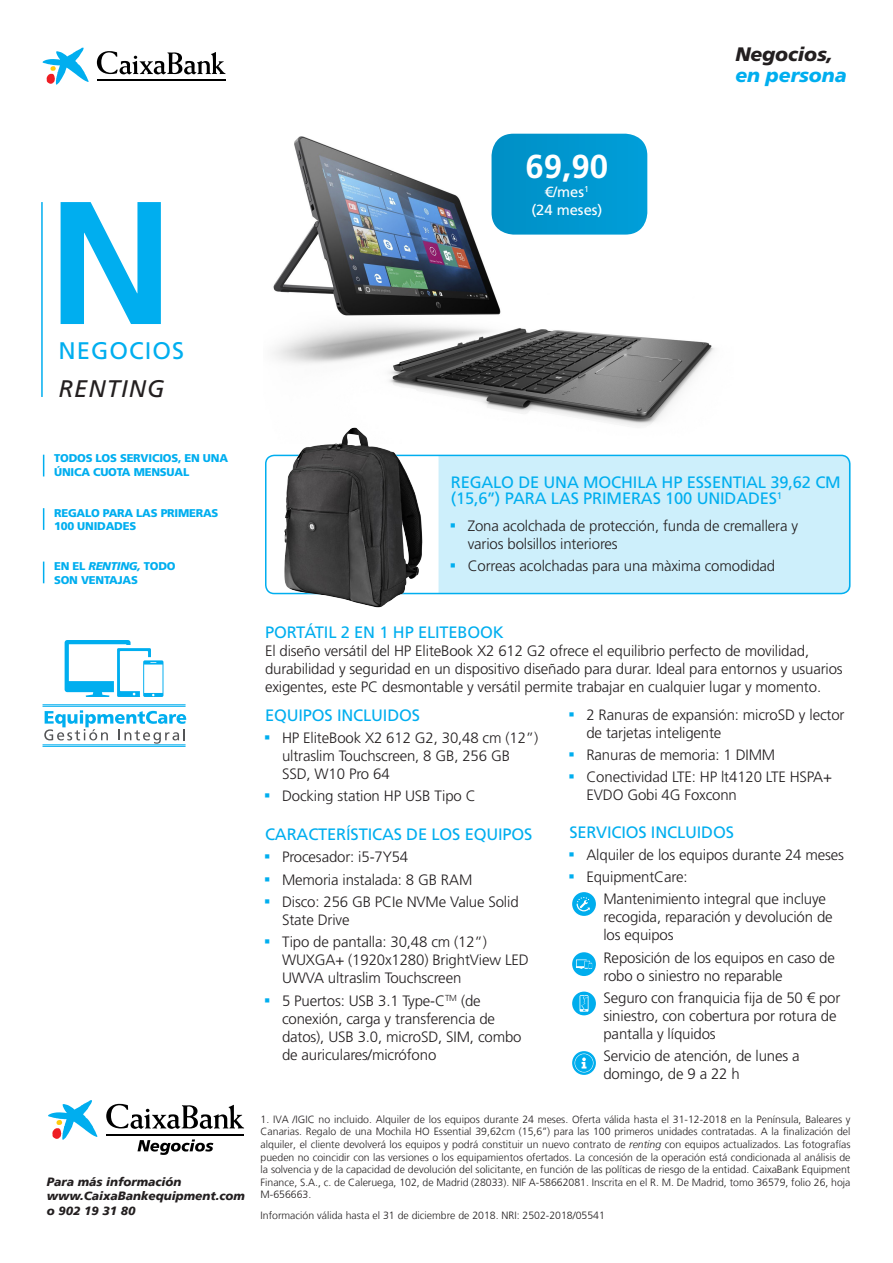
<style>
.page{position:relative;width:893px;height:1263px;background:#fff}
.page>*{position:absolute;margin:0;border:0;box-sizing:border-box;transform-origin:0 0}
.t1{font:700 33px "Frutiger LT Std";color:#fff}
.t2{font:24px "Frutiger LT Std";letter-spacing:.04em;color:#00aeef}
.t3{font:italic 24px "Frutiger LT Std";letter-spacing:.04em;color:#231f20}
.t4{font:italic 900 19.5px "Frutiger LT Std";letter-spacing:-.005em;color:#231f20}
.t5{font:italic 900 19.5px "Frutiger LT Std";letter-spacing:-.005em;color:#00aeef}
.t6{font:16.5px/16.5px "Frutiger LT Std";letter-spacing:-.01em;color:#00aeef}
.t7{font:300 15px/18px "Frutiger LT Std";letter-spacing:-.01em;color:#231f20}
.t8{font:14.7px/18.3px "Frutiger LT Std";color:#fff;text-align:center}
.t9{font:italic 900 12px/14.4px "Frutiger LT";color:#231f20}
.t10{font:900 11.25px/13.5px "Frutiger LT Std";letter-spacing:-.02em;color:#00aeef}
.t11{font:300 10.5px/12.6px "Frutiger LT";color:#231f20;text-align:justify}
.s1{font-style:italic}
</style>
<div class="page">
<svg style="left:43px;top:508px;width:1px;height:22px"></svg>
<svg style="left:43px;top:562px;width:1px;height:21px"></svg>
<svg style="left:43px;top:455px;width:1px;height:21px"></svg>
<svg style="left:43px;top:48px;width:46px;height:37px"></svg>
<svg style="left:97px;top:51px;width:128px;height:23px"></svg>
<hr style="left:97px;top:80px;width:128px;height:1px;background:#000">
<svg style="left:48px;top:1100px;width:49px;height:40px"></svg>
<hr style="left:107px;top:1134px;width:137px;height:1px;background:#000">
<svg style="left:106px;top:1104px;width:138px;height:25px"></svg>
<hr style="left:107px;top:1135px;width:137px;height:1px;background:#000">
<svg style="left:137px;top:1139px;width:76px;height:16px"></svg>
<svg style="left:61px;top:202px;width:100px;height:122px"></svg>
<hr style="left:41px;top:202px;width:2px;height:195px;background:#00aeef">
<img style="left:273px;top:137px;width:441px;height:289px">
<svg style="left:491px;top:134px;width:156px;height:101px;background:#099ad0"></svg>
<svg style="left:44px;top:710px;width:142px;height:34px"></svg>
<hr style="left:43px;top:706px;width:143px;height:1px;background:#00aeef">
<hr style="left:43px;top:704px;width:143px;height:1px;background:#00aeef">
<hr style="left:43px;top:746px;width:143px;height:1px;background:#00aeef">
<hr style="left:43px;top:744px;width:143px;height:1px;background:#00aeef">
<svg style="left:65px;top:640px;width:98px;height:57px"></svg>
<div style="left:438px;top:455px;width:413px;height:138px;background:#cdeffb"></div>
<div style="left:572px;top:892px;width:24px;height:24px;background:#00aded;border-radius:50%"></div>
<svg style="left:577px;top:897px;width:13px;height:14px"></svg>
<div style="left:572px;top:952px;width:24px;height:24px;background:#00aded;border-radius:50%"></div>
<svg style="left:576px;top:959px;width:16px;height:10px"></svg>
<svg style="left:572px;top:991px;width:24px;height:24px"></svg>
<svg style="left:580px;top:995px;width:8px;height:17px"></svg>
<svg style="left:572px;top:1051px;width:24px;height:24px"></svg>
<svg style="left:575px;top:1053px;width:18px;height:19px"></svg>
<div style="left:265px;top:455px;width:585px;height:139px;border:2px solid #00aeef;border-radius:9px"></div>
<img style="left:271px;top:411px;width:164px;height:197px">
<h1 class="t1" style="left:525px;top:147px;width:84px">69,90</h1>
<p class="t8" style="left:531px;top:182px;width:73px">€/mes<sup>1<br></sup>(24 meses)</p>
<h3 class="t4" style="left:735px;top:42px;width:99px">Negocios,</h3>
<h3 class="t5" style="left:735px;top:63px;width:113px">en persona</h3>
<h2 class="t2" style="left:59px;top:336px;width:127px">NEGOCIOS</h2>
<h2 class="t3" style="left:59px;top:375px;width:107px">RENTING</h2>
<p class="t10" style="left:54px;top:451px;width:175px">TODOS LOS SERVICIOS, EN UNA<br>ÚNICA CUOTA MENSUAL</p>
<p class="t10" style="left:54px;top:506px;width:166px">REGALO PARA LAS PRIMERAS<br>100 UNIDADES</p>
<p class="t10" style="left:54px;top:559px;width:123px">EN EL <span class="s1">RENTING,</span> TODO<br>SON VENTAJAS</p>
<p class="t9" style="left:47px;top:1174px;width:200px">Para más información www.CaixaBankequipment.com o 902 19 31 80</p>
<p class="t6" style="left:451px;top:474px;width:392px">REGALO DE UNA MOCHILA HP ESSENTIAL 39,62 CM (15,6’’) PARA LAS PRIMERAS 100 UNIDADES<sup>1</sup></p>
<p class="t7" style="left:468px;top:517px;width:332px;text-indent:-17px"><sup>•</sup> Zona acolchada de protección, funda de cremallera y varios bolsillos interiores</p>
<p class="t7" style="left:451px;top:557px;width:326px"><sup>•</sup> Correas acolchadas para una màxima comodidad</p>
<p class="t6" style="left:265px;top:624px;width:240px">PORTÁTIL 2 EN 1 HP ELITEBOOK</p>
<p class="t7" style="left:265px;top:642px;width:579px">El diseño versátil del HP EliteBook X2 612 G2 ofrece el equilibrio perfecto de movilidad, durabilidad y seguridad en un dispositivo diseñado para durar. Ideal para entornos y usuarios exigentes, este PC desmontable y versátil permite trabajar en cualquier lugar y momento.</p>
<p class="t6" style="left:265px;top:707px;width:157px">EQUIPOS INCLUIDOS</p>
<p class="t7" style="left:282px;top:729px;width:258px;text-indent:-17px"><sup>•</sup> HP EliteBook X2 612 G2, 30,48 cm (12”) ultraslim Touchscreen, 8 GB, 256 GB<br>SSD, W10 Pro 64</p>
<p class="t7" style="left:265px;top:787px;width:212px"><sup>•</sup> Docking station HP USB Tipo C</p>
<p class="t6" style="left:265px;top:826px;width:269px">CARACTERÍSTICAS DE LOS EQUIPOS</p>
<p class="t7" style="left:265px;top:848px;width:145px"><sup>•</sup> Procesador: i5-7Y54</p>
<p class="t7" style="left:265px;top:871px;width:209px"><sup>•</sup> Memoria instalada: 8 GB RAM</p>
<p class="t7" style="left:282px;top:893px;width:238px;text-indent:-17px"><sup>•</sup> Disco: 256 GB PCIe NVMe Value Solid<br>State Drive</p>
<p class="t7" style="left:282px;top:933px;width:248px;text-indent:-17px"><sup>•</sup> Tipo de pantalla: 30,48 cm (12”)<br>WUXGA+ (1920x1280) BrightView LED<br>UWVA ultraslim Touchscreen</p>
<p class="t7" style="left:282px;top:991px;width:241px;text-indent:-17px"><sup>•</sup> 5 Puertos: USB 3.1 Type-C<sup>TM</sup> (de conexión, carga y transferencia de datos), USB 3.0, microSD, SIM, combo de auriculares/micrófono</p>
<p class="t7" style="left:586px;top:706px;width:260px;text-indent:-17px"><sup>•</sup> 2 Ranuras de expansión: microSD y lector de tarjetas inteligente</p>
<p class="t7" style="left:569px;top:746px;width:207px"><sup>•</sup> Ranuras de memoria: 1 DIMM</p>
<p class="t7" style="left:586px;top:768px;width:247px;text-indent:-17px"><sup>•</sup> Conectividad LTE: HP lt4120 LTE HSPA+<br>EVDO Gobi 4G Foxconn</p>
<p class="t6" style="left:569px;top:824px;width:166px">SERVICIOS INCLUIDOS</p>
<p class="t7" style="left:569px;top:846px;width:276px"><sup>•</sup> Alquiler de los equipos durante 24 meses</p>
<p class="t7" style="left:569px;top:868px;width:120px"><sup>•</sup> EquipmentCare:</p>
<p class="t7" style="left:603px;top:890px;width:231px;text-indent:-17px"><sup>•</sup> Mantenimiento integral que incluye recogida, reparación y devolución de los equipos</p>
<p class="t7" style="left:603px;top:949px;width:233px;text-indent:-17px"><sup>•</sup> Reposición de los equipos en caso de robo o siniestro no reparable</p>
<p class="t7" style="left:603px;top:989px;width:238px;text-indent:-17px"><sup>•</sup> Seguro con franquicia fija de 50 € por siniestro, con cobertura por rotura de pantalla y líquidos</p>
<p class="t7" style="left:603px;top:1047px;width:198px;text-indent:-17px"><sup>•</sup> Servicio de atención, de lunes a domingo, de 9 a 22 h</p>
<p class="t11" style="left:261px;top:1113px;width:591px">1. IVA /IGIC no incluido. Alquiler de los equipos durante 24 meses. Oferta válida hasta el 31-12-2018 en la Península, Baleares y Canarias. Regalo de una Mochila HO Essential 39,62cm (15,6’’) para las 100 primeros unidades contratadas. A la finalización del alquiler, el cliente devolverá los equipos y podrá constituir un nuevo contrato de <span class="s1">renting</span> con equipos actualizados. Las fotografías pueden no coincidir con las versiones o los equipamientos ofertados. La concesión de la operación está condicionada al análisis de la solvencia y de la capacidad de devolución del solicitante, en función de las políticas de riesgo de la entidad. CaixaBank Equipment Finance, S.A., c. de Caleruega, 102, de Madrid (28033). NIF A-58662081. Inscrita en el R. M. De Madrid, tomo 36579, folio 26, hoja M-656663.</p>
<p class="t11" style="left:261px;top:1210px;width:346px">Información válida hasta el 31 de diciembre de 2018. NRI: 2502-2018/05541</p>
</div>
